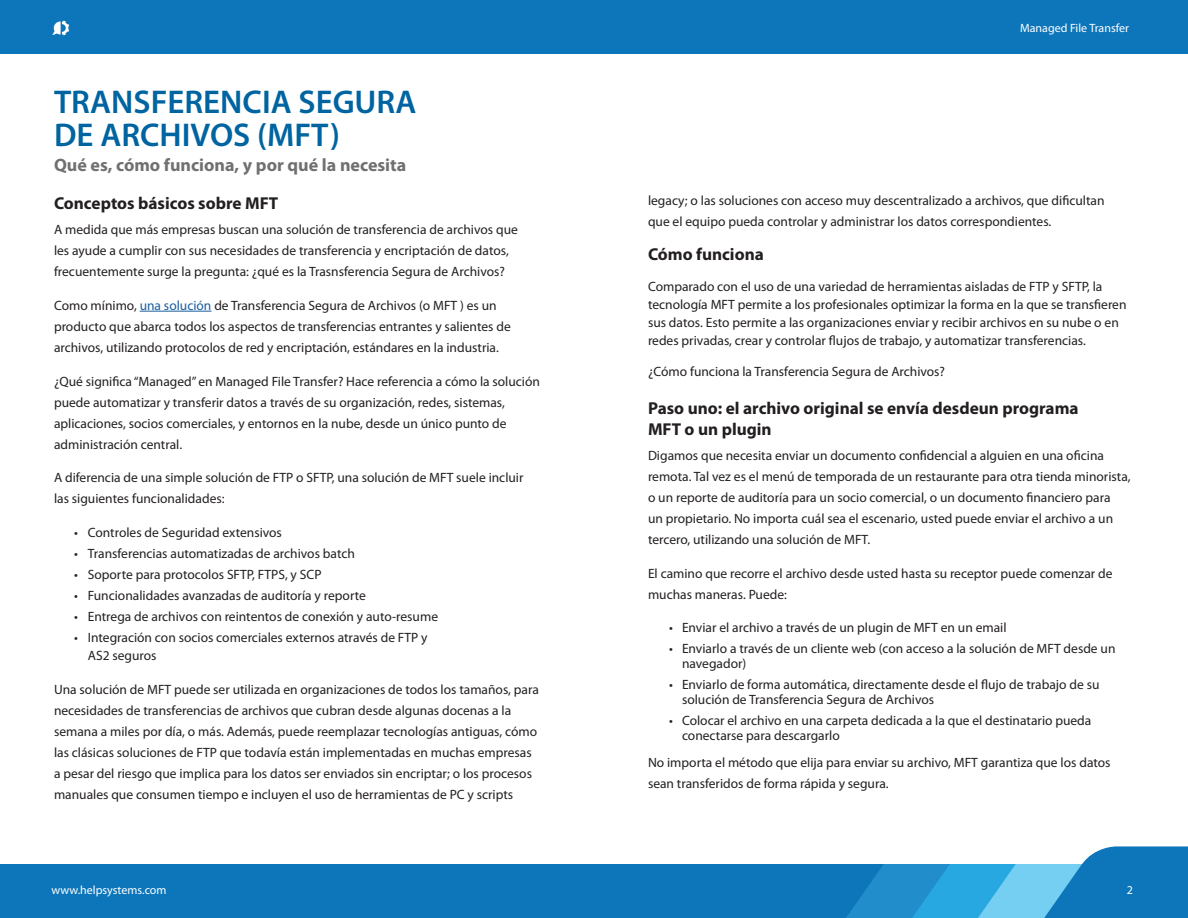
<style>
.page{position:relative;width:1188px;height:918px;background:#fff}
.page>*{position:absolute;margin:0;border:0;box-sizing:border-box;transform-origin:0 0}
.t1{font:600 33px/33px "Myriad Pro";color:#0064a1}
.Body_-_Copy{font:700 18px "Myriad Pro";color:#707070}
.Body_-_Subhead{font:700 17.25px/21px "Myriad Pro";color:#231f20}
.Body_-_Copy-2{font:700 17.25px "Myriad Pro";color:#231f20}
.Body_-_Copy-3{font:13.5px/21px "Myriad Pro";color:#231f20}
.t2{font:12px "Myriad Pro";color:#fff}
.s1{color:#175d9e}
</style>
<div class="page">
<div style="left:0;top:864px;width:1188px;height:54px;background:#0d76bb"></div>
<div style="left:0;top:0;width:1188px;height:54px;background:#0d76bb"></div>
<svg style="left:846px;top:846px;width:342px;height:72px"></svg>
<svg style="left:52px;top:21px;width:17px;height:14px"></svg>
<hr style="left:140px;top:311px;width:71px;height:1px;background:#175d9e">
<p class="t1" style="left:54px;top:84px;width:364px">TRANSFERENCIA SEGURA<br>DE ARCHIVOS (MFT)</p>
<p class="Body_-_Copy" style="left:54px;top:153px;width:354px">Qué es, cómo funciona, y por qué la necesita</p>
<p class="Body_-_Copy-2" style="left:54px;top:192px;width:226px">Conceptos básicos sobre MFT</p>
<p class="Body_-_Copy-3" style="left:54px;top:219px;width:465px">A medida que más empresas buscan una solución de transferencia de archivos que les ayude a cumplir con sus necesidades de transferencia y encriptación de datos, frecuentemente surge la pregunta: ¿qué es la Trasnsferencia Segura de Archivos?</p>
<p class="Body_-_Copy-3" style="left:54px;top:295px;width:458px">Como mínimo, <span class="s1">una solución</span> de Transferencia Segura de Archivos (o MFT ) es un producto que abarca todos los aspectos de transferencias entrantes y salientes de archivos, utilizando protocolos de red y encriptación, estándares en la industria.</p>
<p class="Body_-_Copy-3" style="left:54px;top:370px;width:488px">¿Qué significa “Managed” en Managed File Transfer? Hace referencia a cómo la solución puede automatizar y transferir datos a través de su organización, redes, sistemas, aplicaciones, socios comerciales, y entornos en la nube, desde un único punto de administración central.</p>
<p class="Body_-_Copy-3" style="left:54px;top:467px;width:471px">A diferencia de una simple solución de FTP o SFTP, una solución de MFT suele incluir las siguientes funcionalidades:</p>
<p class="Body_-_Copy-3" style="left:74px;top:522px;width:209px">• Controles de Seguridad extensivos</p>
<p class="Body_-_Copy-3" style="left:74px;top:543px;width:282px">• Transferencias automatizadas de archivos batch</p>
<p class="Body_-_Copy-3" style="left:74px;top:564px;width:249px">• Soporte para protocolos SFTP, FTPS, y SCP</p>
<p class="Body_-_Copy-3" style="left:74px;top:585px;width:293px">• Funcionalidades avanzadas de auditoría y reporte</p>
<p class="Body_-_Copy-3" style="left:74px;top:606px;width:365px">• Entrega de archivos con reintentos de conexión y auto-resume</p>
<p class="Body_-_Copy-3" style="left:88px;top:628px;width:341px;line-height:18px;text-indent:-14px">• Integración con socios comerciales externos através de FTP y<br>AS2 seguros</p>
<p class="Body_-_Copy-3" style="left:54px;top:679px;width:486px">Una solución de MFT puede ser utilizada en organizaciones de todos los tamaños, para necesidades de transferencias de archivos que cubran desde algunas docenas a la semana a miles por día, o más. Además, puede reemplazar tecnologías antiguas, cómo las clásicas soluciones de FTP que todavía están implementadas en muchas empresas a pesar del riesgo que implica para los datos ser enviados sin encriptar; o los procesos manuales que consumen tiempo e incluyen el uso de herramientas de PC y scripts</p>
<p class="t2" style="left:1020px;top:20px;width:110px">Managed File Transfer</p>
<p class="Body_-_Copy-3" style="left:648px;top:190px;width:458px">legacy; o las soluciones con acceso muy descentralizado a archivos, que dificultan que el equipo pueda controlar y administrar los datos correspondientes.</p>
<p class="Body_-_Copy-2" style="left:648px;top:243px;width:117px">Cómo funciona</p>
<p class="Body_-_Copy-3" style="left:648px;top:277px;width:480px;line-height:18px">Comparado con el uso de una variedad de herramientas aisladas de FTP y SFTP, la tecnología MFT permite a los profesionales optimizar la forma en la que se transfieren sus datos. Esto permite a las organizaciones enviar y recibir archivos en su nube o en redes privadas, crear y controlar flujos de trabajo, y automatizar transferencias.</p>
<p class="Body_-_Copy-3" style="left:648px;top:360px;width:299px">¿Cómo funciona la Transferencia Segura de Archivos?</p>
<p class="Body_-_Subhead" style="left:648px;top:397px;width:432px">Paso uno: el archivo original se envía desdeun programa<br>MFT o un plugin</p>
<p class="Body_-_Copy-3" style="left:648px;top:445px;width:484px">Digamos que necesita enviar un documento confidencial a alguien en una oficina remota. Tal vez es el menú de temporada de un restaurante para otra tienda minorista, o un reporte de auditoría para un socio comercial, o un documento financiero para<br>un propietario. No importa cuál sea el escenario, usted puede enviar el archivo a un tercero, utilizando una solución de MFT.</p>
<p class="Body_-_Copy-3" style="left:648px;top:562px;width:466px">El camino que recorre el archivo desde usted hasta su receptor puede comenzar de muchas maneras. Puede:</p>
<p class="Body_-_Copy-3" style="left:669px;top:617px;width:339px">• Enviar el archivo a través de un plugin de MFT en un email</p>
<p class="Body_-_Copy-3" style="left:682px;top:641px;width:435px;line-height:15px;text-indent:-13px">• Enviarlo a través de un cliente web (con acceso a la solución de MFT desde un navegador)</p>
<p class="Body_-_Copy-3" style="left:682px;top:677px;width:419px;line-height:15px;text-indent:-13px">• Enviarlo de forma automática, directamente desde el flujo de trabajo de su solución de Transferencia Segura de Archivos</p>
<p class="Body_-_Copy-3" style="left:682px;top:713px;width:411px;line-height:15px;text-indent:-13px">• Colocar el archivo en una carpeta dedicada a la que el destinatario pueda conectarse para descargarlo</p>
<p class="Body_-_Copy-3" style="left:648px;top:752px;width:464px">No importa el método que elija para enviar su archivo, MFT garantiza que los datos sean transferidos de forma rápida y segura.</p>
<p class="t2" style="left:51px;top:883px;width:117px">www.helpsystems.com</p>
<p class="t2" style="left:1127px;top:883px;width:8px">2</p>
</div>
